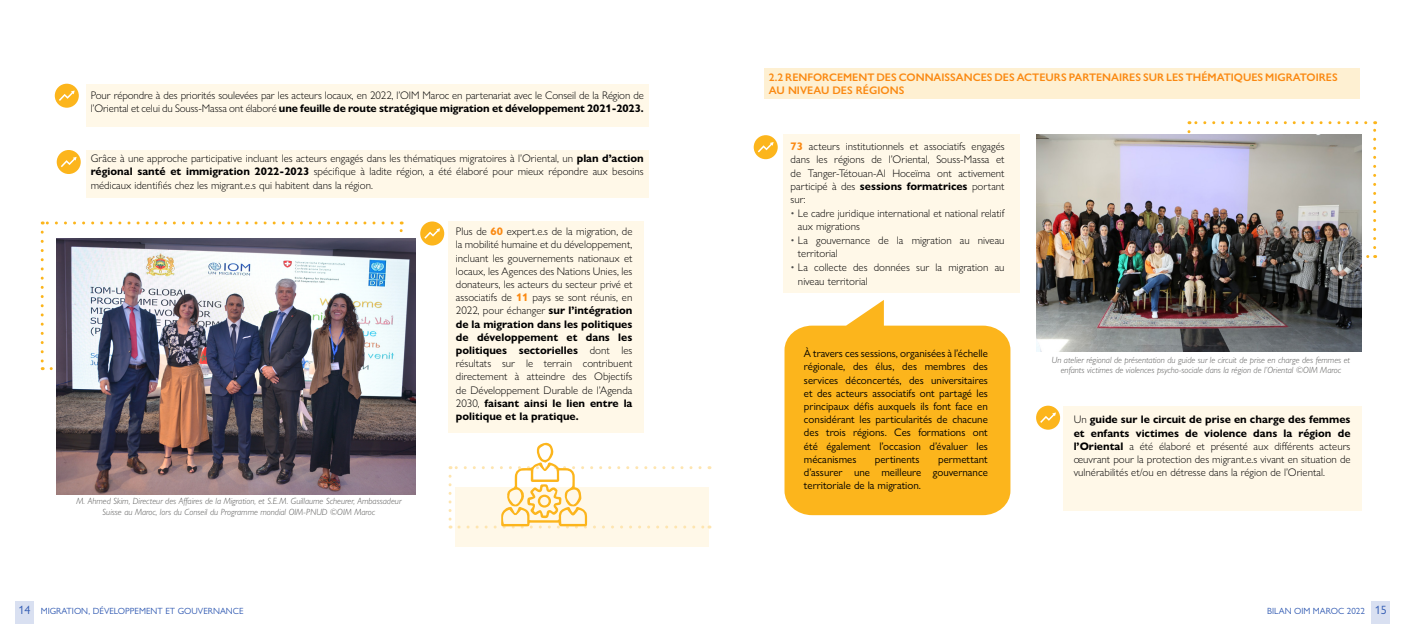
<style>
.page{position:relative;width:1418px;height:624px;background:#fff}
.page>*{position:absolute;margin:0;border:0;box-sizing:border-box;transform-origin:0 0}
.t1{font:300 11px/13.2px "Gill Sans Nova";color:#000;text-align:justify}
.t2{font:11px/13.2px "Gill Sans Nova";color:#000;text-align:justify}
.t3{font:600 11px/13.2px "Gill Sans Nova";color:#fa8912}
.t4{font:italic 300 9px/10.8px "Gill Sans Nova";color:#575756;text-align:center}
.t5{font:9px "Gill Sans Nova";color:#335cb3}
.s1{font-weight:700}
.s2{font-weight:700;color:#fa8912}
.s3{color:#4d4d4c}
.s4{font-size:12px}
</style>
<div class="page">
<svg style="left:1361px;top:255px;width:14px;height:3px"></svg>
<svg style="left:1373px;top:121px;width:3px;height:126px"></svg>
<svg style="left:1188px;top:121px;width:177px;height:3px"></svg>
<svg style="left:41px;top:232px;width:3px;height:138px"></svg>
<svg style="left:399px;top:221px;width:3px;height:12px"></svg>
<svg style="left:42px;top:221px;width:350px;height:3px"></svg>
<div style="left:1371px;top:601px;width:18px;height:23px;background:#d9e0f1"></div>
<div style="left:15px;top:601px;width:19px;height:23px;background:#d9e0f1"></div>
<div style="left:764px;top:68px;width:595px;height:31px;background:#fef0d2"></div>
<div style="left:783px;top:134px;width:236px;height:159px;background:#fff8e8"></div>
<div style="left:1062px;top:405px;width:299px;height:105px;background:#fff8e8"></div>
<div style="left:448px;top:221px;width:195px;height:212px;background:#fff8e8"></div>
<div style="left:86px;top:150px;width:563px;height:48px;background:#fff8e8"></div>
<img style="left:57px;top:238px;width:359px;height:256px">
<img style="left:1036px;top:135px;width:325px;height:216px">
<svg style="left:784px;top:300px;width:226px;height:215px;background:#fcbe38"></svg>
<div style="left:57px;top:150px;width:24px;height:24px;background:#fcb51c;border-radius:50%"></div>
<svg style="left:61px;top:157px;width:16px;height:10px"></svg>
<div style="left:420px;top:221px;width:24px;height:24px;background:#fcb51c;border-radius:50%"></div>
<svg style="left:424px;top:228px;width:16px;height:11px"></svg>
<div style="left:753px;top:135px;width:24px;height:24px;background:#fcb51c;border-radius:50%"></div>
<svg style="left:757px;top:142px;width:16px;height:10px"></svg>
<div style="left:1036px;top:405px;width:24px;height:24px;background:#fcb51c;border-radius:50%"></div>
<svg style="left:1040px;top:412px;width:16px;height:11px"></svg>
<div style="left:55px;top:84px;width:24px;height:24px;background:#fcb51c;border-radius:50%"></div>
<svg style="left:59px;top:90px;width:16px;height:11px"></svg>
<div style="left:86px;top:84px;width:563px;height:42px;background:#fff8e8"></div>
<div style="left:455px;top:487px;width:254px;height:59px;background:#fff8e8"></div>
<svg style="left:448px;top:442px;width:262px;height:86px"></svg>
<p class="t1" style="left:91px;top:89px;width:554px">Pour répondre à des priorités soulevées par les acteurs locaux, en 2022, l’OIM Maroc en partenariat avec le Conseil de la Région de l’Oriental et celui du Souss-Massa ont élaboré <span class="s1">une feuille de route stratégique migration et développement 2021-2023.</span></p>
<p class="t1" style="left:91px;top:152px;width:554px">Grâce à une approche participative incluant les acteurs engagés dans les thématiques migratoires à l’Oriental, un <span class="s1">plan d’action régional santé et immigration 2022-2023</span> spécifique à ladite région, a été élaboré pour mieux répondre aux besoins médicaux identifiés chez les migrant.e.s qui habitent dans la région.</p>
<p class="t4" style="left:76px;top:495px;width:326px">M. Ahmed Skim, Directeur des Affaires de la Migration, et S.E.M. Guillaume Scheurer, Ambassadeur<br>Suisse au Maroc, lors du Conseil du Programme mondial OIM-PNUD ©OIM Maroc</p>
<p class="t1" style="left:456px;top:225px;width:178px">Plus de <span class="s2">60</span> expert.e.s de la migration, de la mobilité humaine et du développement, incluant les gouvernements nationaux et locaux, les Agences des Nations Unies, les donateurs, les acteurs du secteur privé et associatifs de <span class="s2">11</span> pays se sont réunis, en 2022, pour échanger <span class="s1">sur l’intégration de la migration dans les politiques de développement et dans les politiques sectorielles</span> dont les résultats sur le terrain contribuent directement à atteindre des Objectifs de Développement Durable de l’Agenda 2030, <span class="s1">faisant ainsi le lien entre la politique et la pratique.</span></p>
<p class="t3" style="left:769px;top:70px;width:570px">2.2 RENFORCEMENT DES CONNAISSANCES DES ACTEURS PARTENAIRES SUR LES THÉMATIQUES MIGRATOIRES<br>AU NIVEAU DES RÉGIONS</p>
<p class="t1" style="left:790px;top:140px;width:215px"><span class="s2">73</span> acteurs institutionnels et associatifs engagés dans les régions de l’Oriental, Souss-Massa et de Tanger-Tétouan-Al Hoceïma ont activement participé à des <span class="s1">sessions formatrices</span> portant sur:</p>
<p class="t1" style="left:798px;top:206px;width:208px;text-indent:-7px"><span class="s3">•</span> Le cadre juridique international et national relatif aux migrations</p>
<p class="t1" style="left:798px;top:234px;width:208px;text-indent:-7px"><span class="s3">•</span> La gouvernance de la migration au niveau territorial</p>
<p class="t1" style="left:798px;top:261px;width:208px;text-indent:-7px"><span class="s3">•</span> La collecte des données sur la migration au niveau territorial</p>
<p class="t2" style="left:804px;top:346px;width:185px">À travers ces sessions, organisées à l’échelle régionale, des élus, des membres des services déconcertés, des universitaires et des acteurs associatifs ont partagé les principaux défis auxquels ils font face en considérant les particularités de chacune des trois régions. Ces formations ont été également l’occasion d’évaluer les mécanismes</p>
<p class="t2" style="left:874px;top:452px;width:46px">pertinents</p>
<p class="t2" style="left:804px;top:452px;width:185px;text-indent:134px">permettant d’assurer une meilleure gouvernance territoriale de la migration.</p>
<p class="t4" style="left:1051px;top:354px;width:300px">Un atelier régional de présentation du guide sur le circuit de prise en charge des femmes et enfants victimes de violences psycho-sociale dans la région de l’Oriental ©OIM Maroc</p>
<p class="t1" style="left:1073px;top:413px;width:278px">Un <span class="s1">guide sur le circuit de prise en charge des femmes et enfants victimes de violence dans la région de l’Oriental</span> a été élaboré et présenté aux différents acteurs œuvrant pour la protection des migrant.e.s vivant en situation de vulnérabilités et/ou en détresse dans la région de l’Oriental.</p>
<p class="t5" style="left:18px;top:605px;width:227px"><span class="s4">14</span> MIGRATION, DÉVELOPPEMENT ET GOUVERNANCE</p>
<p class="t5" style="left:1267px;top:605px;width:121px">BILAN OIM MAROC 2022 <span class="s4">15</span></p>
</div>
